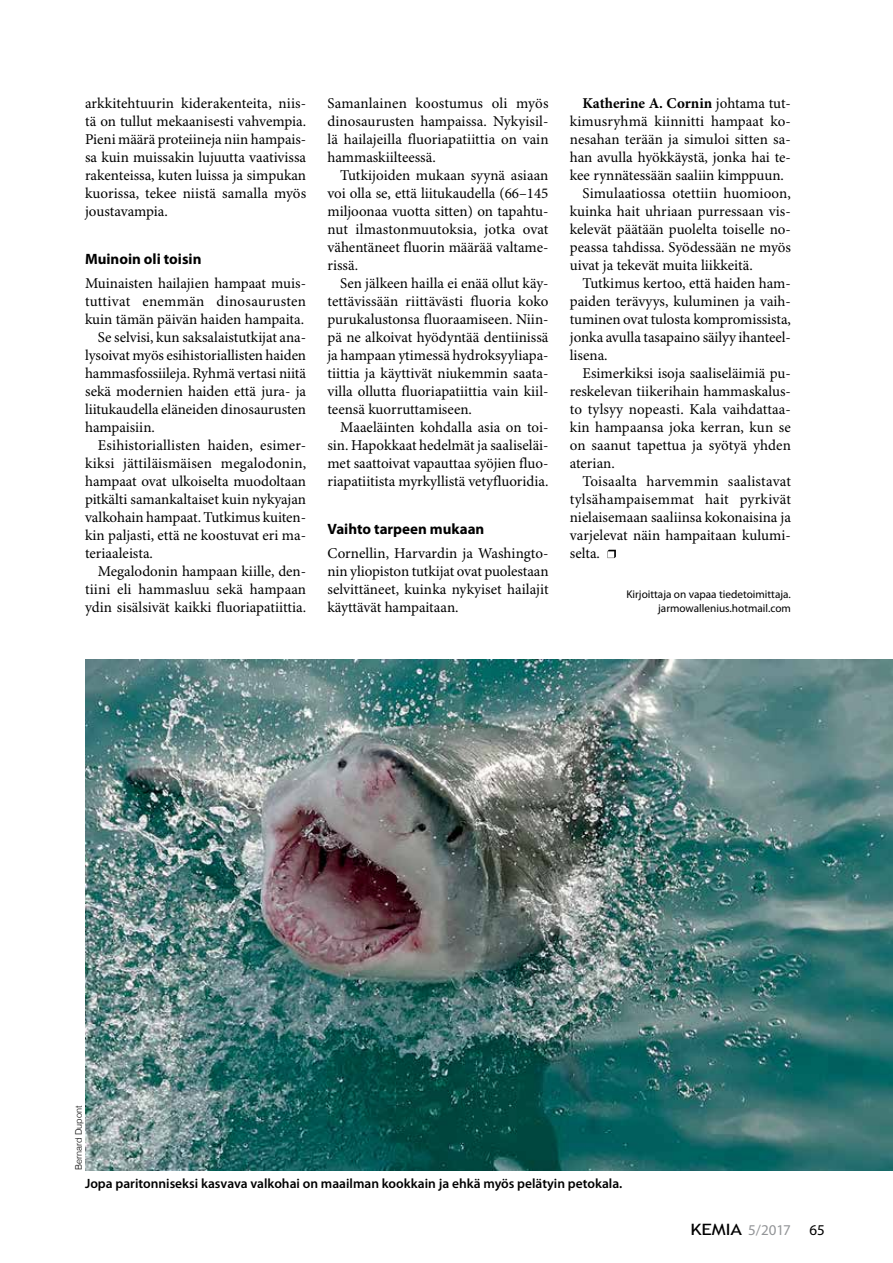
<style>
.page{position:relative;width:893px;height:1263px;background:#fff}
.page>*{position:absolute;margin:0;border:0;box-sizing:border-box;transform-origin:0 0}
.t1{font:15px/18px "Minion Pro";color:#000;text-align:justify}
.t2{font:700 15px "Myriad Pro";color:#000}
.t3{font:15px "Minion Pro";letter-spacing:.02em;color:#000}
.t4{font:700 15px "Minion Pro";color:#000}
.t5{font:15px "Myriad Pro";color:#939598}
.t6{font:600 13.5px "Myriad Pro";color:#000}
.t7{font:11.25px/13.5px "Myriad Pro";color:#000;text-align:right}
.t8{font:300 9px "Helvetica";color:#000}
.s1{font-weight:400}
.s2{font-family:"Trebuchet MS";font-size:15.6px;color:#000}
.s3{color:#000}
</style>
<div class="page">
<img style="left:85px;top:659px;width:808px;height:511px">
<svg style="left:607px;top:550px;width:9px;height:8px"></svg>
<p class="t1" style="left:85px;top:95px;width:223px">arkkitehtuurin kiderakenteita, niis&shy;tä on tullut mekaanisesti vahvempia.<br>Pieni määrä proteiineja niin hampais&shy;sa kuin muissakin lujuutta vaativissa rakenteissa, kuten luissa ja simpukan kuorissa, tekee niistä samalla myös joustavampia.</p>
<p class="t2" style="left:85px;top:250px;width:118px">Muinoin oli toisin</p>
<p class="t1" style="left:85px;top:275px;width:223px">Muinaisten hailajien hampaat muis-</p>
<p class="t3" style="left:85px;top:292px;width:223px">tuttivat enemmän dinosaurusten</p>
<p class="t1" style="left:85px;top:311px;width:221px">kuin tämän päivän haiden hampaita.</p>
<p class="t1" style="left:98px;top:329px;width:210px">Se selvisi, kun saksalaistutkijat ana-</p>
<p class="t1" style="left:85px;top:347px;width:223px">lysoivat myös esihistoriallisten haiden</p>
<p class="t1" style="left:85px;top:365px;width:223px">hammasfossiileja. Ryhmä vertasi niitä</p>
<p class="t1" style="left:85px;top:383px;width:223px">sekä modernien haiden että jura- ja</p>
<p class="t1" style="left:85px;top:401px;width:223px">liitukaudella eläneiden dinosaurusten</p>
<p class="t1" style="left:85px;top:419px;width:71px">hampaisiin.</p>
<p class="t1" style="left:98px;top:437px;width:210px">Esihistoriallisten haiden, esimer-</p>
<p class="t1" style="left:85px;top:455px;width:223px">kiksi jättiläismäisen megalodonin,</p>
<p class="t1" style="left:85px;top:473px;width:223px">hampaat ovat ulkoiselta muodoltaan</p>
<p class="t1" style="left:85px;top:491px;width:223px">pitkälti samankaltaiset kuin nykyajan</p>
<p class="t1" style="left:85px;top:509px;width:223px">valkohain hampaat. Tutkimus kuiten-</p>
<p class="t1" style="left:85px;top:527px;width:223px">kin paljasti, että ne koostuvat eri ma-</p>
<p class="t1" style="left:85px;top:545px;width:70px">teriaaleista.</p>
<p class="t1" style="left:98px;top:563px;width:210px">Megalodonin hampaan kiille, den-</p>
<p class="t1" style="left:85px;top:581px;width:223px">tiini eli hammasluu sekä hampaan</p>
<p class="t1" style="left:85px;top:599px;width:223px">ydin sisälsivät kaikki fluoriapatiittia.</p>
<p class="t1" style="left:327px;top:95px;width:223px">Samanlainen koostumus oli myös dinosaurusten hampaissa. Nykyisil&shy;lä hailajeilla fluoriapatiittia on vain hammaskiilteessä.</p>
<p class="t1" style="left:327px;top:167px;width:223px;text-indent:13px">Tutkijoiden mukaan syynä asiaan voi olla se, että liitukaudella (66–145 miljoonaa vuotta sitten) on tapahtu&shy;nut ilmastonmuutoksia, jotka ovat vähentäneet fluorin määrää valtame&shy;rissä.</p>
<p class="t1" style="left:327px;top:275px;width:223px;text-indent:13px">Sen jälkeen hailla ei enää ollut käy&shy;tettävissään riittävästi fluoria koko purukalustonsa fluoraamiseen. Niin&shy;pä ne alkoivat hyödyntää dentiinissä ja hampaan ytimessä hydroksyyliapa&shy;tiittia ja käyttivät niukemmin saata&shy;villa ollutta fluoriapatiittia vain kiil&shy;teensä kuorruttamiseen.</p>
<p class="t1" style="left:327px;top:419px;width:223px;text-indent:13px">Maaeläinten kohdalla asia on toi&shy;sin. Hapokkaat hedelmät ja saaliseläi&shy;met saattoivat vapauttaa syöjien fluo&shy;riapatiitista myrkyllistä vetyfluoridia.</p>
<p class="t2" style="left:327px;top:520px;width:158px">Vaihto tarpeen mukaan</p>
<p class="t1" style="left:327px;top:545px;width:223px">Cornellin, Harvardin ja Washingto&shy;nin yliopiston tutkijat ovat puolestaan selvittäneet, kuinka nykyiset hailajit käyttävät hampaitaan.</p>
<p class="t4" style="left:583px;top:94px;width:210px">Katherine A. Cornin <span class="s1">johtama tut-</span></p>
<p class="t1" style="left:570px;top:113px;width:223px">kimusryhmä kiinnitti hampaat ko-</p>
<p class="t1" style="left:570px;top:131px;width:223px">nesahan terään ja simuloi sitten sa-</p>
<p class="t1" style="left:570px;top:149px;width:223px">han avulla hyökkäystä, jonka hai te-</p>
<p class="t1" style="left:570px;top:167px;width:216px">kee rynnätessään saaliin kimppuun.</p>
<p class="t1" style="left:583px;top:185px;width:210px">Simulaatiossa otettiin huomioon,</p>
<p class="t1" style="left:570px;top:203px;width:223px">kuinka hait uhriaan purressaan vis-</p>
<p class="t1" style="left:570px;top:221px;width:223px">kelevät päätään puolelta toiselle no-</p>
<p class="t1" style="left:570px;top:239px;width:223px">peassa tahdissa. Syödessään ne myös</p>
<p class="t1" style="left:570px;top:257px;width:184px">uivat ja tekevät muita liikkeitä.</p>
<p class="t1" style="left:583px;top:275px;width:210px">Tutkimus kertoo, että haiden ham-</p>
<p class="t1" style="left:570px;top:293px;width:223px">paiden terävyys, kuluminen ja vaih-</p>
<p class="t1" style="left:570px;top:311px;width:223px">tuminen ovat tulosta kompromissista,</p>
<p class="t1" style="left:570px;top:329px;width:223px">jonka avulla tasapaino säilyy ihanteel-</p>
<p class="t1" style="left:570px;top:347px;width:39px">lisena.</p>
<p class="t1" style="left:583px;top:365px;width:210px">Esimerkiksi isoja saaliseläimiä pu-</p>
<p class="t1" style="left:570px;top:383px;width:223px">reskelevan tiikerihain hammaskalus-</p>
<p class="t1" style="left:570px;top:401px;width:223px">to tylsyy nopeasti. Kala vaihdattaa-</p>
<p class="t1" style="left:570px;top:419px;width:223px">kin hampaansa joka kerran, kun se</p>
<p class="t1" style="left:570px;top:437px;width:223px">on saanut tapettua ja syötyä yhden</p>
<p class="t1" style="left:570px;top:455px;width:46px">aterian.</p>
<p class="t1" style="left:583px;top:473px;width:210px">Toisaalta harvemmin saalistavat</p>
<p class="t1" style="left:570px;top:491px;width:223px">tylsähampaisemmat hait pyrkivät</p>
<p class="t1" style="left:570px;top:509px;width:223px">nielaisemaan saaliinsa kokonaisina ja</p>
<p class="t1" style="left:570px;top:527px;width:223px">varjelevat näin hampaitaan kulumi-</p>
<p class="t1" style="left:570px;top:545px;width:32px">selta.</p>
<p class="t7" style="left:626px;top:587px;width:166px">Kirjoittaja on vapaa tiedetoimittaja. jarmowallenius.hotmail.com</p>
<p class="t8" style="left:71px;top:1170px;width:66px;rotate:-90deg">Bernard Dupont</p>
<p class="t6" style="left:85px;top:1176px;width:539px">Jopa paritonniseksi kasvava valkohai on maailman kookkain ja ehkä myös pelätyin petokala.</p>
<p class="t5" style="left:690px;top:1220px;width:136px"><span class="s2">KEMIA</span> 5/2017 <span class="s3">65</span></p>
</div>
